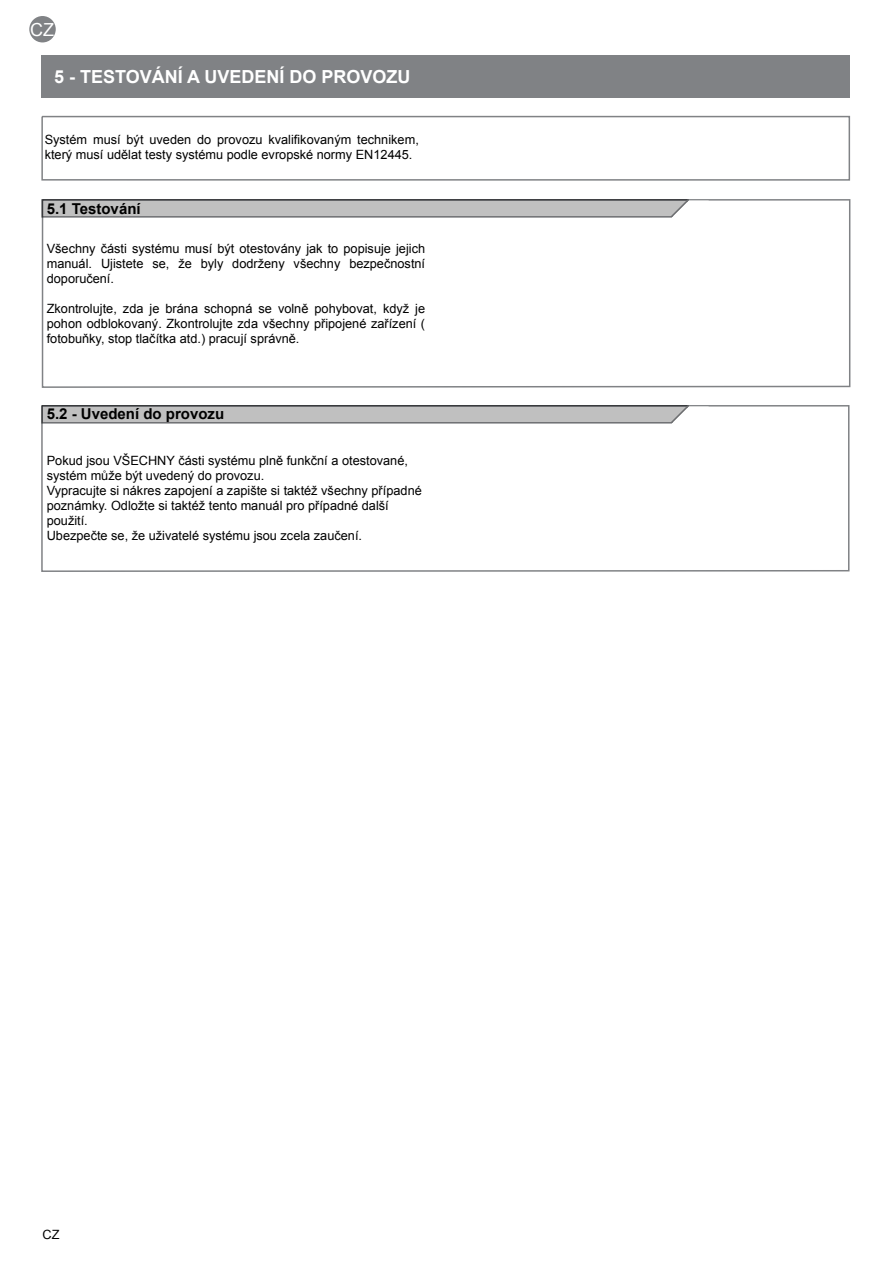
<style>
.page{position:relative;width:893px;height:1263px;background:#fff}
.page>*{position:absolute;margin:0;border:0;box-sizing:border-box;transform-origin:0 0}
.t1{font:700 18px "Arial";color:#fff}
.t2{font:18px "Arial";color:#fff}
.t3{font:700 15px "Arial";color:#000}
.t4{font:12.75px/15px "Arial";color:#000;text-align:justify}
</style>
<div class="page">
<div style="left:29px;top:16px;width:27px;height:26px;background:#808285;border-radius:50%"></div>
<div style="left:41px;top:116px;width:809px;height:65px;border:2px solid #808285"></div>
<svg style="left:41px;top:199px;width:810px;height:189px"></svg>
<svg style="left:41px;top:405px;width:809px;height:167px"></svg>
<div style="left:41px;top:55px;width:808px;height:43px;background:#808285"></div>
<div style="left:41px;top:199px;width:647px;height:19px;background:#c0c0c0;border:2px solid #6d6e71"></div>
<svg style="left:669px;top:199px;width:41px;height:21px"></svg>
<div style="left:41px;top:405px;width:647px;height:18px;background:#c0c0c0;border:2px solid #6d6e71"></div>
<svg style="left:669px;top:405px;width:41px;height:21px"></svg>
<h1 class="t2" style="left:30px;top:18px;width:25px">CZ</h1>
<p class="t1" style="left:54px;top:64px;width:358px">5 - TESTOVÁNÍ A UVEDENÍ DO PROVOZU</p>
<p class="t4" style="left:45px;top:132px;width:376px">Systém musí být uveden do provozu kvalifikovaným technikem, který musí udělat testy systému podle evropské normy EN12445.</p>
<p class="t3" style="left:47px;top:199px;width:95px">5.1 Testování</p>
<p class="t4" style="left:47px;top:241px;width:380px">Všechny části systému musí být otestovány jak to popisuje jejich manuál. Ujistete se, že byly dodrženy všechny bezpečnostní doporučení.</p>
<p class="t4" style="left:47px;top:301px;width:380px">Zkontrolujte, zda je brána schopná se volně pohybovat, když je pohon odblokovaný. Zkontrolujte zda všechny připojené zařízení ( fotobuňky, stop tlačítka atd.) pracují správně.</p>
<p class="t3" style="left:47px;top:404px;width:179px">5.2 - Uvedení do provozu</p>
<p class="t4" style="left:47px;top:453px;width:363px">Pokud jsou VŠECHNY části systému plně funkční a otestované,</p>
<p class="t4" style="left:47px;top:468px;width:219px">systém může být uvedený do provozu.</p>
<p class="t4" style="left:47px;top:483px;width:377px">Vypracujte si nákres zapojení a zapište si taktéž všechny případné</p>
<p class="t4" style="left:47px;top:498px;width:344px">poznámky. Odložte si taktéž tento manuál pro případné další</p>
<p class="t4" style="left:47px;top:513px;width:43px">použití.</p>
<p class="t4" style="left:47px;top:528px;width:317px">Ubezpečte se, že uživatelé systému jsou zcela zaučení.</p>
<p class="t4" style="left:43px;top:1227px;width:18px">CZ</p>
</div>
